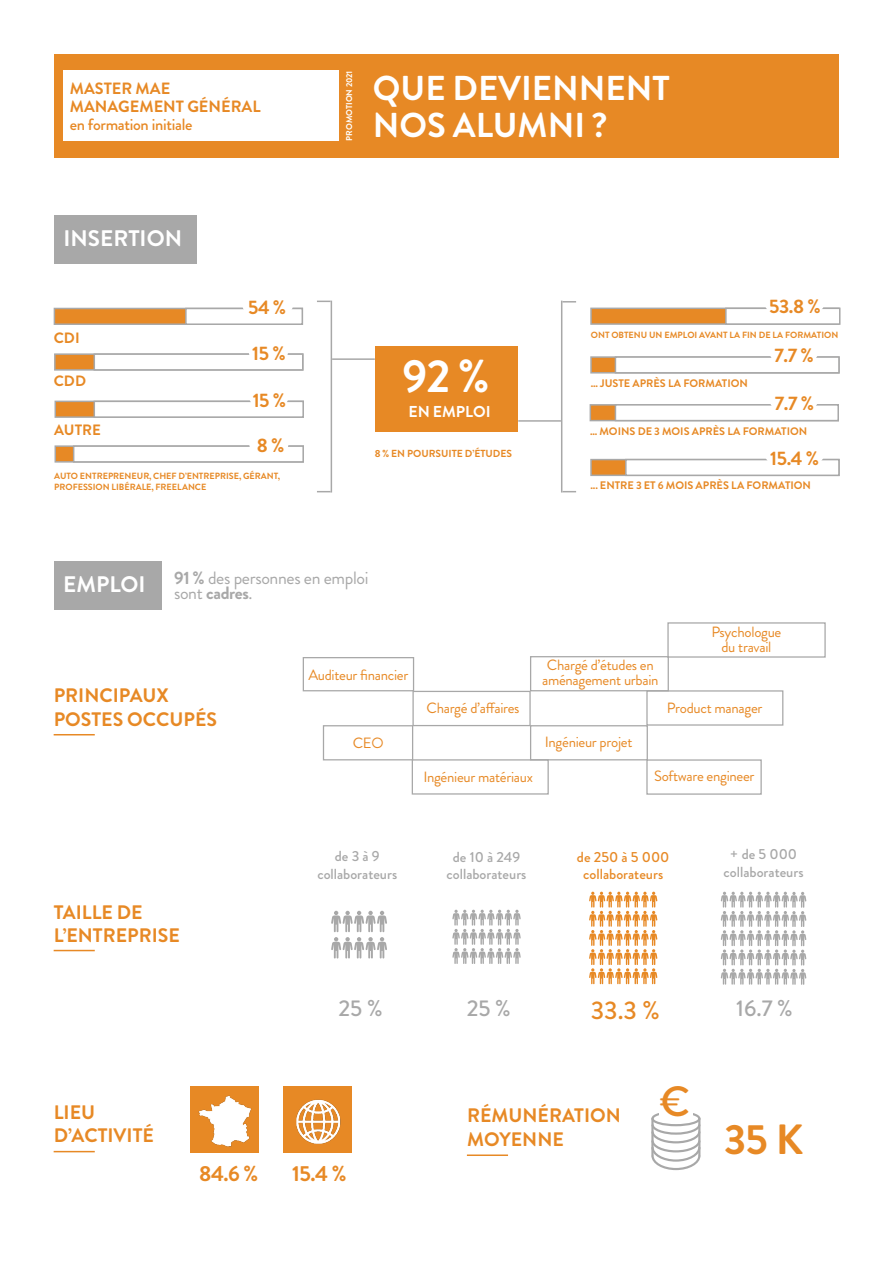
<style>
.page{position:relative;width:893px;height:1263px;background:#fff}
.page>*{position:absolute;margin:0;border:0;box-sizing:border-box;transform-origin:0 0}
.t1{font:700 46.2px "Brandon Grotesque";color:#fff}
.t2{font:700 42.3px "Brandon Grotesque";color:#e78925}
.t3{font:500 42.3px "Brandon Grotesque";color:#e78925}
.t4{font:700 34.5px "Brandon Grotesque";color:#fff}
.t5{font:500 25.5px "Brandon Grotesque";color:#e78925}
.t6{font:500 22.8px "Brandon Grotesque";color:#a8a8a8}
.t7{font:700 22.5px "Brandon Grotesque";color:#fff}
.t8{font:700 21.75px "Brandon Grotesque";color:#e78925}
.t9{font:700 19.5px/23.4px "Brandon Grotesque";color:#e78925}
.t10{font:17.85px "Brandon Grotesque";letter-spacing:-.02em;color:#a8a8a8}
.t11{font:700 17.85px "Brandon Grotesque";letter-spacing:-.02em;color:#a8a8a8}
.t12{font:700 16.35px "Brandon Grotesque";color:#e78925}
.t13{font:500 16.35px "Brandon Grotesque";letter-spacing:-.02em;color:#e78925}
.t14{font:700 15.75px "Brandon Grotesque";color:#fff}
.t15{font:700 15px "Brandon Grotesque";color:#e78925}
.t16{font:14.85px "Brandon Grotesque";letter-spacing:-.02em;color:#e78925}
.t17{font:500 14.55px "Brandon Grotesque";color:#a8a8a8}
.t18{font:500 14.55px "Brandon Grotesque";color:#e78925}
.t19{font:700 10.95px "Brandon Grotesque";color:#e78925}
.t20{font:700 10.2px "Brandon Grotesque";color:#e78925}
.t21{font:700 9px "Brandon Grotesque";color:#e78925}
.t22{font:700 8.55px "Brandon Grotesque";color:#fff}
.s1{font-weight:700}
.s2{font-weight:400}
</style>
<div class="page">
<div style="left:375px;top:346px;width:142px;height:86px;background:#e78925"></div>
<div style="left:54px;top:54px;width:784px;height:103px;background:#e78925"></div>
<div style="left:54px;top:215px;width:143px;height:49px;background:#a8a8a8"></div>
<hr style="left:332px;top:358px;width:43px;height:2px;background:#a8a8a8">
<hr style="left:518px;top:420px;width:43px;height:2px;background:#a8a8a8">
<hr style="left:331px;top:301px;width:1px;height:191px;background:#a8a8a8">
<svg style="left:317px;top:301px;width:14px;height:1px"></svg>
<svg style="left:317px;top:491px;width:14px;height:1px"></svg>
<hr style="left:561px;top:301px;width:1px;height:191px;background:#a8a8a8">
<svg style="left:562px;top:491px;width:14px;height:1px"></svg>
<svg style="left:562px;top:301px;width:14px;height:2px"></svg>
<hr style="left:54px;top:950px;width:41px;height:1px;background:#e78925">
<hr style="left:54px;top:1151px;width:41px;height:1px;background:#e78925">
<hr style="left:467px;top:1154px;width:41px;height:2px;background:#e78925">
<hr style="left:651px;top:1118px;width:3px;height:38px;background:#a8a8a8">
<hr style="left:698px;top:1118px;width:2px;height:38px;background:#a8a8a8">
<svg style="left:651px;top:1122px;width:50px;height:49px"></svg>
<div style="left:651px;top:1111px;width:49px;height:15px;border:2px solid #a8a8a8;border-radius:50%"></div>
<div style="left:659px;top:1107px;width:34px;height:12px;background:#fff"></div>
<div style="left:283px;top:1086px;width:69px;height:67px;background:#e78925"></div>
<div style="left:191px;top:1086px;width:68px;height:67px;background:#e78925"></div>
<hr style="left:54px;top:734px;width:41px;height:1px;background:#e78925">
<div style="left:412px;top:691px;width:119px;height:35px;border:1px solid #a8a8a8"></div>
<div style="left:412px;top:759px;width:137px;height:36px;border:1px solid #a8a8a8"></div>
<div style="left:303px;top:657px;width:111px;height:34px;border:1px solid #a8a8a8"></div>
<div style="left:323px;top:725px;width:90px;height:35px;border:1px solid #a8a8a8"></div>
<div style="left:54px;top:561px;width:108px;height:49px;background:#a8a8a8"></div>
<div style="left:530px;top:725px;width:118px;height:35px;border:1px solid #a8a8a8"></div>
<img style="left:190px;top:1093px;width:62px;height:55px">
<div style="left:63px;top:70px;width:276px;height:71px;background:#fff"></div>
<div style="left:530px;top:656px;width:139px;height:35px;border:1px solid #a8a8a8"></div>
<div style="left:590px;top:308px;width:250px;height:17px;background:#e78925;border:2px solid #a8a8a8"></div>
<div style="left:590px;top:356px;width:250px;height:18px;background:#e78925;border:2px solid #a8a8a8"></div>
<div style="left:590px;top:459px;width:250px;height:17px;background:#e78925;border:2px solid #a8a8a8"></div>
<div style="left:725px;top:308px;width:115px;height:17px;background:#fff;border:2px solid #a8a8a8"></div>
<div style="left:615px;top:356px;width:225px;height:18px;background:#fff;border:2px solid #a8a8a8"></div>
<div style="left:625px;top:459px;width:215px;height:17px;background:#fff;border:2px solid #a8a8a8"></div>
<div style="left:765px;top:286px;width:59px;height:33px;background:#fff;border-radius:50%"></div>
<div style="left:769px;top:334px;width:49px;height:34px;background:#fff;border-radius:50%"></div>
<div style="left:765px;top:437px;width:59px;height:33px;background:#fff;border-radius:50%"></div>
<div style="left:590px;top:404px;width:249px;height:17px;background:#e78925;border:2px solid #a8a8a8"></div>
<div style="left:615px;top:404px;width:224px;height:17px;background:#fff;border:2px solid #a8a8a8"></div>
<div style="left:769px;top:382px;width:49px;height:34px;background:#fff;border-radius:50%"></div>
<div style="left:646px;top:759px;width:116px;height:36px;border:1px solid #a8a8a8"></div>
<div style="left:646px;top:690px;width:137px;height:36px;border:1px solid #a8a8a8"></div>
<div style="left:667px;top:622px;width:159px;height:36px;border:1px solid #a8a8a8"></div>
<svg style="left:589px;top:892px;width:68px;height:92px"></svg>
<svg style="left:721px;top:892px;width:85px;height:93px"></svg>
<svg style="left:331px;top:911px;width:56px;height:47px"></svg>
<svg style="left:452px;top:910px;width:69px;height:54px"></svg>
<div style="left:54px;top:308px;width:249px;height:17px;background:#e78925;border:2px solid #a8a8a8"></div>
<div style="left:54px;top:353px;width:249px;height:18px;background:#e78925;border:2px solid #a8a8a8"></div>
<div style="left:185px;top:308px;width:118px;height:17px;background:#fff;border:2px solid #a8a8a8"></div>
<div style="left:94px;top:353px;width:209px;height:18px;background:#fff;border:2px solid #a8a8a8"></div>
<div style="left:242px;top:287px;width:51px;height:33px;background:#fff;border-radius:50%"></div>
<div style="left:248px;top:333px;width:40px;height:34px;background:#fff;border-radius:50%"></div>
<div style="left:55px;top:401px;width:249px;height:17px;background:#e78925;border:2px solid #a8a8a8"></div>
<div style="left:94px;top:401px;width:210px;height:17px;background:#fff;border:2px solid #a8a8a8"></div>
<div style="left:249px;top:378px;width:40px;height:34px;background:#fff;border-radius:50%"></div>
<div style="left:55px;top:445px;width:249px;height:18px;background:#e78925;border:2px solid #a8a8a8"></div>
<div style="left:73px;top:445px;width:231px;height:18px;background:#fff;border:2px solid #a8a8a8"></div>
<div style="left:249px;top:425px;width:40px;height:34px;background:#fff;border-radius:50%"></div>
<img style="left:296px;top:1099px;width:44px;height:45px">
<p class="t12" style="left:70px;top:77px;width:102px">MASTER MAE</p>
<p class="t12" style="left:70px;top:95px;width:192px">MANAGEMENT GÉNÉRAL</p>
<p class="t13" style="left:70px;top:113px;width:124px">en formation initiale</p>
<p class="t7" style="left:63px;top:223px;width:120px">INSERTION</p>
<p class="t15" style="left:54px;top:327px;width:27px">CDI</p>
<p class="t15" style="left:54px;top:371px;width:34px">CDD</p>
<p class="t15" style="left:54px;top:419px;width:48px">AUTRE</p>
<p class="t9" style="left:248px;top:295px;width:39px">54 %</p>
<p class="t9" style="left:252px;top:342px;width:35px">15 %</p>
<p class="t9" style="left:253px;top:389px;width:35px">15 %</p>
<p class="t9" style="left:257px;top:434px;width:29px">8 %</p>
<p class="t21" style="left:54px;top:469px;width:228px">AUTO ENTREPRENEUR, CHEF D’ENTREPRISE, GÉRANT,</p>
<p class="t21" style="left:54px;top:480px;width:154px">PROFESSION LIBÉRALE, FREELANCE</p>
<p class="t22" style="left:343px;top:141px;width:72px;rotate:-90deg">PROMOTION 2021</p>
<p class="t4" style="left:373px;top:64px;width:298px">QUE DEVIENNENT</p>
<p class="t4" style="left:373px;top:101px;width:236px">NOS ALUMNI ?</p>
<p class="t1" style="left:403px;top:344px;width:88px">92 %</p>
<p class="t14" style="left:408px;top:401px;width:84px">EN EMPLOI</p>
<p class="t20" style="left:375px;top:447px;width:139px">8 % EN POURSUITE D’ÉTUDES</p>
<p class="t9" style="left:769px;top:294px;width:53px">53.8 %</p>
<p class="t9" style="left:774px;top:344px;width:41px">7.7 %</p>
<p class="t21" style="left:591px;top:329px;width:249px">ONT OBTENU UN EMPLOI AVANT LA FIN DE LA FORMATION</p>
<p class="t19" style="left:591px;top:376px;width:159px">... JUSTE APRÈS LA FORMATION</p>
<p class="t9" style="left:775px;top:392px;width:41px">7.7 %</p>
<p class="t19" style="left:590px;top:424px;width:219px">... MOINS DE 3 MOIS APRÈS LA FORMATION</p>
<p class="t9" style="left:770px;top:446px;width:50px">15.4 %</p>
<p class="t19" style="left:591px;top:477px;width:222px">... ENTRE 3 ET 6 MOIS APRÈS LA FORMATION</p>
<p class="t7" style="left:63px;top:569px;width:84px">EMPLOI</p>
<p class="t10" style="left:174px;top:565px;width:196px"><span class="s1">91 %</span> des personnes en emploi</p>
<p class="t11" style="left:174px;top:580px;width:80px"><span class="s2">sont</span> cadres<span class="s2">.</span></p>
<p class="t16" style="left:308px;top:664px;width:102px">Auditeur financier</p>
<p class="t9" style="left:54px;top:684px;width:116px">PRINCIPAUX</p>
<p class="t9" style="left:54px;top:707px;width:165px">POSTES OCCUPÉS</p>
<p class="t16" style="left:427px;top:697px;width:94px">Chargé d’affaires</p>
<p class="t16" style="left:353px;top:732px;width:32px">CEO</p>
<p class="t16" style="left:423px;top:767px;width:111px">Ingénieur matériaux</p>
<p class="t16" style="left:547px;top:655px;width:108px">Chargé d’études en</p>
<p class="t16" style="left:542px;top:670px;width:118px">aménagement urbain</p>
<p class="t16" style="left:545px;top:732px;width:89px">Ingénieur projet</p>
<p class="t16" style="left:711px;top:622px;width:72px">Psychologue</p>
<p class="t16" style="left:721px;top:636px;width:51px">du travail</p>
<p class="t16" style="left:667px;top:697px;width:97px">Product manager</p>
<p class="t16" style="left:654px;top:766px;width:102px">Software engineer</p>
<p class="t9" style="left:54px;top:900px;width:128px">TAILLE DE<br>L’ENTREPRISE</p>
<p class="t17" style="left:335px;top:846px;width:46px">de 3 à 9</p>
<p class="t17" style="left:317px;top:863px;width:81px">collaborateurs</p>
<p class="t17" style="left:453px;top:846px;width:69px">de 10 à 249</p>
<p class="t17" style="left:447px;top:864px;width:81px">collaborateurs</p>
<p class="t18" style="left:577px;top:846px;width:94px">de 250 à 5 000</p>
<p class="t18" style="left:583px;top:864px;width:82px">collaborateurs</p>
<p class="t17" style="left:730px;top:844px;width:69px">+ de 5 000</p>
<p class="t17" style="left:723px;top:862px;width:82px">collaborateurs</p>
<p class="t9" style="left:54px;top:1101px;width:102px">LIEU<br>D’ACTIVITÉ</p>
<p class="t6" style="left:338px;top:992px;width:46px">25 %</p>
<p class="t8" style="left:199px;top:1158px;width:61px">84.6 %</p>
<p class="t8" style="left:292px;top:1158px;width:56px">15.4 %</p>
<p class="t6" style="left:467px;top:992px;width:46px">25 %</p>
<p class="t5" style="left:591px;top:992px;width:70px">33.3 %</p>
<p class="t9" style="left:467px;top:1104px;width:155px">RÉMUNÉRATION<br>MOYENNE</p>
<p class="t3" style="left:659px;top:1072px;width:32px">€</p>
<p class="t6" style="left:736px;top:993px;width:58px">16.7 %</p>
<p class="t2" style="left:724px;top:1110px;width:81px">35 K</p>
</div>
